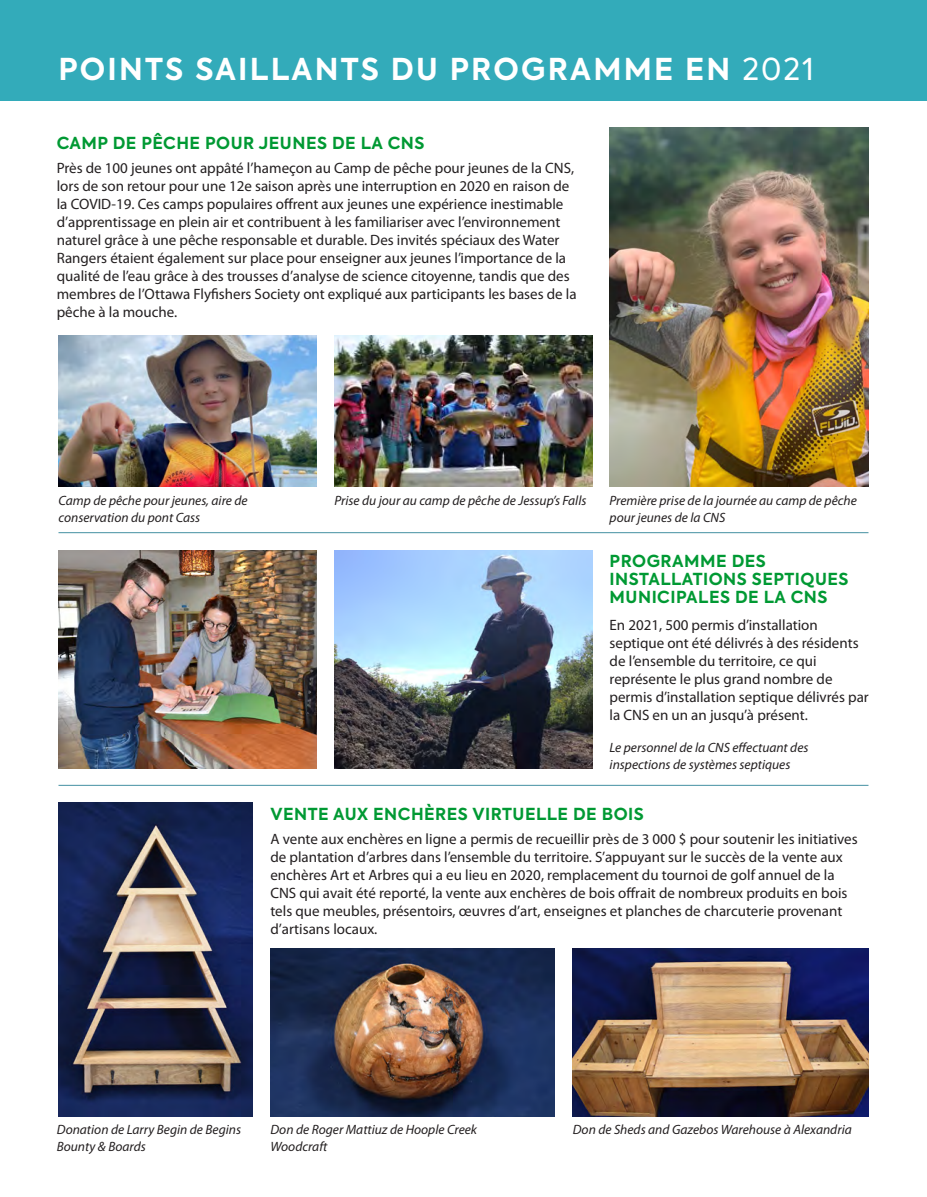
<style>
.page{position:relative;width:927px;height:1197px;background:#fff}
.page>*{position:absolute;margin:0;border:0;box-sizing:border-box;transform-origin:0 0}
.t1{font:700 30px "Axiforma";letter-spacing:.075em;color:#fff}
.Header_Green{font:700 16.5px/18px "Axiforma";letter-spacing:.03em;color:#093}
.Body_10_12{font:15px/18px "Myriad Pro";color:#231f20}
.Caption{font:italic 13.5px/16.2px "Myriad Pro";color:#231f20}
.s1{font-weight:400}
</style>
<div class="page">
<img style="left:334px;top:335px;width:258px;height:151px">
<img style="left:334px;top:550px;width:258px;height:218px">
<img style="left:573px;top:948px;width:295px;height:169px">
<hr style="left:58px;top:785px;width:810px;height:1px;background:#4490a2">
<hr style="left:58px;top:532px;width:810px;height:1px;background:#4490a2">
<img style="left:610px;top:128px;width:258px;height:358px">
<img style="left:58px;top:802px;width:195px;height:315px">
<img style="left:270px;top:948px;width:285px;height:169px">
<img style="left:58px;top:335px;width:258px;height:151px">
<div style="left:0;top:0;width:927px;height:101px;background:#33abba"></div>
<img style="left:58px;top:550px;width:258px;height:218px">
<p class="t1" style="left:58px;top:49px;width:757px">POINTS SAILLANTS DU PROGRAMME EN <span class="s1">2021</span></p>
<p class="Header_Green" style="left:57px;top:134px;width:369px">CAMP DE PÊCHE POUR JEUNES DE LA CNS</p>
<p class="Body_10_12" style="left:57px;top:158px;width:521px">Près de 100 jeunes ont appâté l’hameçon au Camp de pêche pour jeunes de la CNS, lors de son retour pour une 12e saison après une interruption en 2020 en raison de la COVID-19. Ces camps populaires offrent aux jeunes une expérience inestimable d’apprentissage en plein air et contribuent à les familiariser avec l’environnement naturel grâce à une pêche responsable et durable. Des invités spéciaux des Water Rangers étaient également sur place pour enseigner aux jeunes l’importance de la qualité de l’eau grâce à des trousses d’analyse de science citoyenne, tandis que des membres de l’Ottawa Flyfishers Society ont expliqué aux participants les bases de la pêche à la mouche.</p>
<p class="Caption" style="left:58px;top:492px;width:191px">Camp de pêche pour jeunes, aire de</p>
<p class="Caption" style="left:334px;top:492px;width:253px">Prise du jour au camp de pêche de Jessup’s Falls</p>
<p class="Caption" style="left:58px;top:509px;width:143px">conservation du pont Cass</p>
<p class="Caption" style="left:610px;top:492px;width:249px">Première prise de la journée au camp de pêche pour jeunes de la CNS</p>
<p class="Header_Green" style="left:610px;top:552px;width:240px">PROGRAMME DES<br>INSTALLATIONS SEPTIQUES<br>MUNICIPALES DE LA CNS</p>
<p class="Body_10_12" style="left:610px;top:615px;width:261px">En 2021, 500 permis d’installation septique ont été délivrés à des résidents de l’ensemble du territoire, ce qui représente le plus grand nombre de permis d’installation septique délivrés par la CNS en un an jusqu’à présent.</p>
<p class="Caption" style="left:610px;top:740px;width:200px">Le personnel de la CNS effectuant des inspections de systèmes septiques</p>
<p class="Header_Green" style="left:270px;top:805px;width:375px">VENTE AUX ENCHÈRES VIRTUELLE DE BOIS</p>
<p class="Body_10_12" style="left:270px;top:830px;width:589px">A vente aux enchères en ligne a permis de recueillir près de 3 000 $ pour soutenir les initiatives de plantation d’arbres dans l’ensemble du territoire. S’appuyant sur le succès de la vente aux enchères Art et Arbres qui a eu lieu en 2020, remplacement du tournoi de golf annuel de la CNS qui avait été reporté, la vente aux enchères de bois offrait de nombreux produits en bois tels que meubles, présentoirs, œuvres d’art, enseignes et planches de charcuterie provenant d’artisans locaux.</p>
<p class="Caption" style="left:57px;top:1122px;width:186px">Donation de Larry Begin de Begins<br>Bounty &amp; Boards</p>
<p class="Caption" style="left:270px;top:1122px;width:208px">Don de Roger Mattiuz de Hoople Creek</p>
<p class="Caption" style="left:573px;top:1122px;width:281px">Don de Sheds and Gazebos Warehouse à Alexandria</p>
<p class="Caption" style="left:270px;top:1138px;width:59px">Woodcraft</p>
</div>
